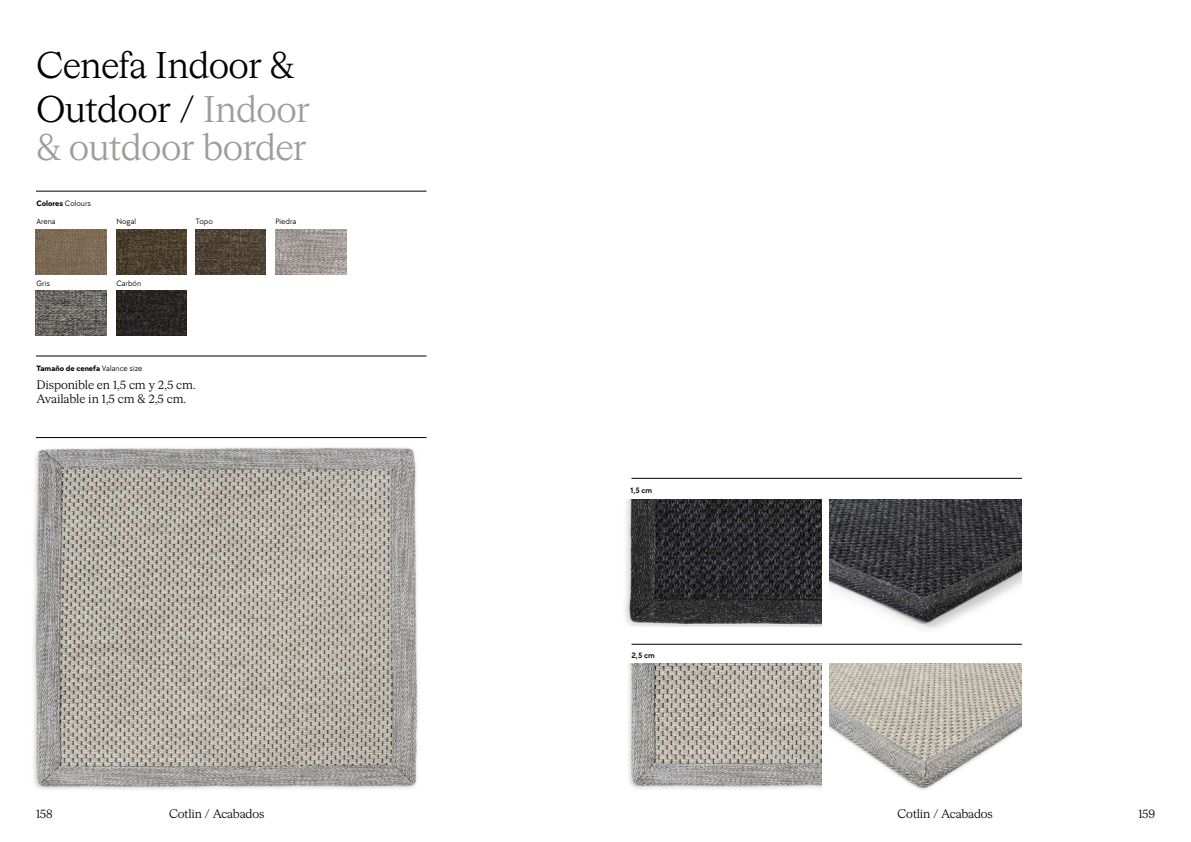
<style>
.page{position:relative;width:1191px;height:842px;background:#fff}
.page>*{position:absolute;margin:0;border:0;box-sizing:border-box;transform-origin:0 0}
.t1{font:36px/43.2px "HW Cigars";letter-spacing:-.015em;color:#000}
.t2{font:36px "HW Cigars";letter-spacing:-.02em;color:#9d9d9c}
.t3{font:12px/14.4px "HW Cigars";letter-spacing:-.01em;color:#000}
.t4{font:700 8px "TT Chocolates";color:#000}
.t5{font:8px "TT Chocolates";color:#000}
.t6{font:600 8px "TT Chocolates";color:#000}
.s1{color:#9d9d9c}
.s2{font-weight:400}
</style>
<div class="page">
<hr style="left:36px;top:191px;width:390px;height:1px;background:#000">
<hr style="left:36px;top:356px;width:390px;height:1px;background:#000">
<img style="left:36px;top:230px;width:70px;height:45px">
<img style="left:36px;top:290px;width:70px;height:45px">
<img style="left:195px;top:230px;width:71px;height:45px">
<img style="left:116px;top:230px;width:71px;height:45px">
<img style="left:116px;top:290px;width:71px;height:45px">
<img style="left:275px;top:230px;width:71px;height:45px">
<img style="left:33px;top:447px;width:386px;height:343px">
<hr style="left:36px;top:437px;width:390px;height:1px;background:#000">
<hr style="left:631px;top:478px;width:391px;height:1px;background:#000">
<hr style="left:631px;top:644px;width:391px;height:1px;background:#000">
<img style="left:625px;top:500px;width:197px;height:126px">
<img style="left:829px;top:500px;width:192px;height:129px">
<img style="left:628px;top:664px;width:194px;height:125px">
<img style="left:829px;top:663px;width:192px;height:126px">
<h1 class="t1" style="left:36px;top:42px;width:275px">Cenefa Indoor &amp;<br>Outdoor / <span class="s1">Indoor</span></h1>
<h1 class="t2" style="left:36px;top:122px;width:272px">&amp; outdoor border</h1>
<p class="t4" style="left:36px;top:197px;width:56px">Colores <span class="s2">Colours</span></p>
<p class="t5" style="left:36px;top:216px;width:21px">Arena</p>
<p class="t5" style="left:36px;top:278px;width:15px">Gris</p>
<p class="t5" style="left:116px;top:216px;width:21px">Nogal</p>
<p class="t5" style="left:116px;top:278px;width:26px">Carbón</p>
<p class="t4" style="left:36px;top:362px;width:107px">Tamaño de cenefa <span class="s2">Valance size</span></p>
<p class="t5" style="left:195px;top:216px;width:19px">Topo</p>
<p class="t5" style="left:275px;top:216px;width:22px">Piedra</p>
<p class="t3" style="left:36px;top:376px;width:161px">Disponible en 1,5 cm y 2,5 cm.<br>Available in 1,5 cm &amp; 2,5 cm.</p>
<p class="t6" style="left:630px;top:485px;width:23px">1,5 cm</p>
<p class="t6" style="left:631px;top:650px;width:25px">2,5 cm</p>
<p class="t3" style="left:169px;top:805px;width:97px">Cotlin / Acabados</p>
<p class="t3" style="left:897px;top:805px;width:97px">Cotlin / Acabados</p>
<p class="t3" style="left:36px;top:806px;width:18px">158</p>
<p class="t3" style="left:1138px;top:806px;width:18px">159</p>
</div>
